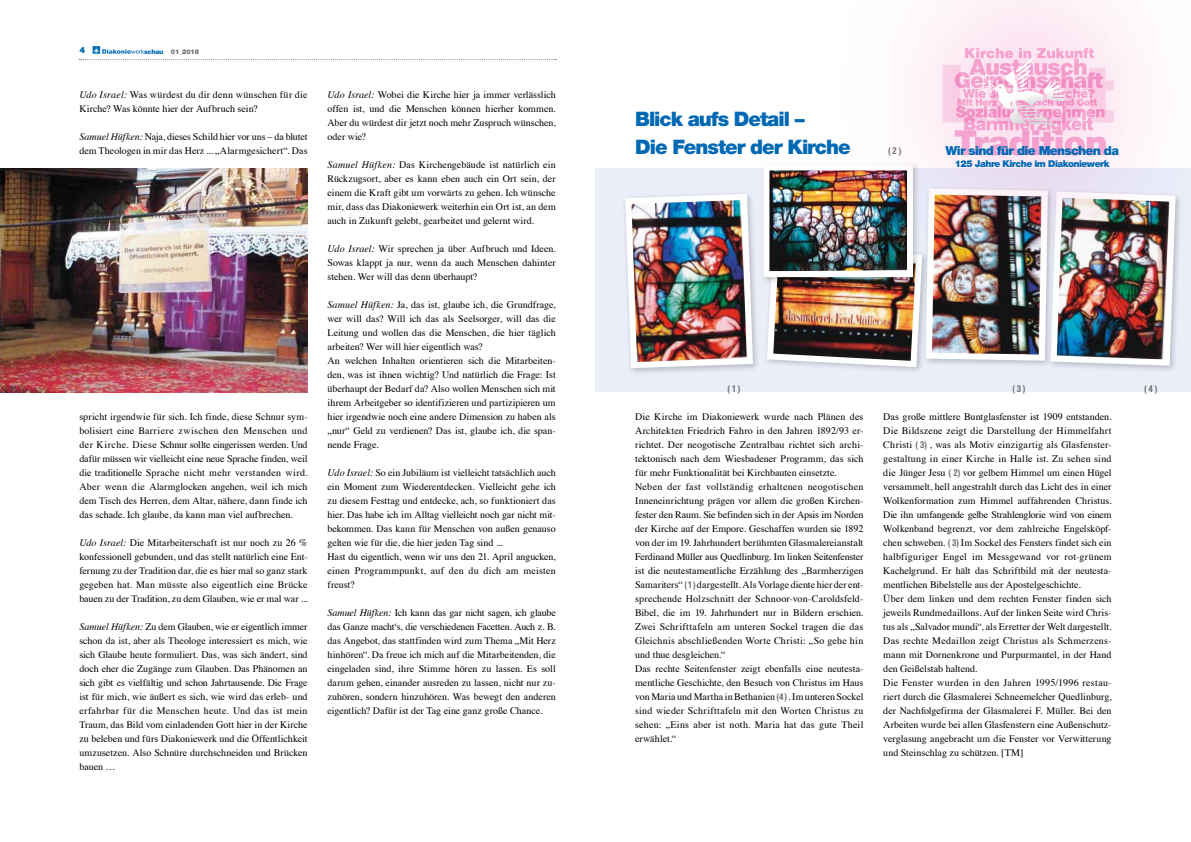
<style>
.page{position:relative;width:1191px;height:842px;background:#fff}
.page>*{position:absolute;margin:0;border:0;box-sizing:border-box;transform-origin:0 0}
.t1{font:900 20px/28px "Helvetica Neue";letter-spacing:-.05em;color:#0069b4}
.t2{font:900 12.5px "Helvetica Neue";letter-spacing:-.05em;color:#0069b4}
.t3{font:10px/14px "Times";color:#000;text-align:justify}
.t4{font:900 9.4px "Helvetica Neue";letter-spacing:-.05em;color:#0069b4}
.t5{font:700 condensed 9px "Helvetica";color:#6f6f6e}
.t6{font:900 9px "Sans";color:#0069b4}
.t7{font:900 6.5px "Helvetica Neue";letter-spacing:-.03em;color:#6f6f6e}
.s1{color:#0069b4}
.s2{font-style:italic}
.s3{font-family:"Helvetica";font-weight:700;font-stretch:condensed;font-size:9px;color:#6f6f6e}
</style>
<div class="page">
<svg style="left:79px;top:46px;width:477px;height:14px"></svg>
<img style="left:0;top:168px;width:308px;height:224px">
<div style="left:595px;top:168px;width:596px;height:224px;background:#e9eef9"></div>
<img style="left:624px;top:194px;width:132px;height:177px">
<div style="left:760px;top:161px;width:160px;height:123px;background:#000;opacity:.21"></div>
<img style="left:770px;top:171px;width:68px;height:14px">
<div style="left:763px;top:164px;width:150px;height:113px;border:6px solid #fff"></div>
<img style="left:764px;top:185px;width:413px;height:185px">
<div style="left:838px;top:0;width:353px;height:278px;background:#e5007d;opacity:.65"></div>
<svg style="left:942px;top:48px;width:172px;height:108px;background:#f8c7e1"></svg>
<div style="left:980px;top:55px;width:85px;height:60px;background:#fff;opacity:.75"></div>
<div style="left:980px;top:83px;width:85px;height:45px;background:#000;opacity:.75"></div>
<p class="t6" style="left:79px;top:45px;width:7px">4</p>
<p class="t7" style="left:144px;top:48px;width:56px"><span class="s1">schau</span> 01_2018</p>
<p class="t3" style="left:79px;top:87px;width:230px"><span class="s2">Udo Israel:</span> Was würdest du dir denn wünschen für die<br>Kirche? Was könnte hier der Aufbruch sein?</p>
<p class="t3" style="left:79px;top:129px;width:230px"><span class="s2">Samuel Hüfken:</span> Naja, dieses Schild hier vor uns – da blutet dem Theologen in mir das Herz ... „Alarmgesichert“. Das</p>
<p class="t3" style="left:79px;top:409px;width:230px">spricht irgendwie für sich. Ich finde, diese Schnur sym&shy;bolisiert eine Barriere zwischen den Menschen und der Kirche. Diese Schnur sollte eingerissen werden. Und dafür müssen wir vielleicht eine neue Sprache finden, weil die traditionelle Sprache nicht mehr verstanden wird.<br>Aber wenn die Alarmglocken angehen, weil ich mich dem Tisch des Herren, dem Altar, nähere, dann finde ich das schade. Ich glaube, da kann man viel aufbrechen.</p>
<p class="t3" style="left:79px;top:535px;width:230px"><span class="s2">Udo Israel:</span> Die Mitarbeiterschaft ist nur noch zu 26 % konfessionell gebunden, und das stellt natürlich eine Ent&shy;fernung zu der Tradition dar, die es hier mal so ganz stark gegeben hat. Man müsste also eigentlich eine Brücke bauen zu der Tradition, zu dem Glauben, wie er mal war ...</p>
<p class="t3" style="left:79px;top:619px;width:230px"><span class="s2">Samuel Hüfken:</span> Zu dem Glauben, wie er eigentlich immer schon da ist, aber als Theologe interessiert es mich, wie sich Glaube heute formuliert. Das, was sich ändert, sind doch eher die Zugänge zum Glauben. Das Phänomen an sich gibt es vielfältig und schon Jahrtausende. Die Frage ist für mich, wie äußert es sich, wie wird das erleb- und erfahrbar für die Menschen heute. Und das ist mein Traum, das Bild vom einladenden Gott hier in der Kirche zu beleben und fürs Diakoniewerk und die Öffentlichkeit umzusetzen. Also Schnüre durchschneiden und Brücken bauen …</p>
<p class="t3" style="left:327px;top:87px;width:230px"><span class="s2">Udo Israel:</span> Wobei die Kirche hier ja immer verlässlich offen ist, und die Menschen können hierher kommen.<br>Aber du würdest dir jetzt noch mehr Zuspruch wünschen, oder wie?</p>
<p class="t3" style="left:327px;top:157px;width:230px"><span class="s2">Samuel Hüfken:</span> Das Kirchengebäude ist natürlich ein Rückzugsort, aber es kann eben auch ein Ort sein, der einem die Kraft gibt um vorwärts zu gehen. Ich wünsche mir, dass das Diakoniewerk weiterhin ein Ort ist, an dem auch in Zukunft gelebt, gearbeitet und gelernt wird.</p>
<p class="t3" style="left:327px;top:241px;width:230px"><span class="s2">Udo Israel:</span> Wir sprechen ja über Aufbruch und Ideen.<br>Sowas klappt ja nur, wenn da auch Menschen dahinter stehen. Wer will das denn überhaupt?</p>
<p class="t3" style="left:327px;top:297px;width:230px;text-align:left"><span class="s2">Samuel Hüfken:</span> Ja, das ist, glaube ich, die Grundfrage, wer will das? Will ich das als Seelsorger, will das die Leitung und wollen das die Menschen, die hier täglich arbeiten? Wer will hier eigentlich was?<br>An welchen Inhalten orientieren sich die Mitarbeiten&shy;den, was ist ihnen wichtig? Und natürlich die Frage: Ist überhaupt der Bedarf da? Also wollen Menschen sich mit ihrem Arbeitgeber so identifizieren und partizipieren um hier irgendwie noch eine andere Dimension zu haben als „nur“ Geld zu verdienen? Das ist, glaube ich, die span&shy;nende Frage.</p>
<p class="t3" style="left:327px;top:465px;width:230px;text-align:left"><span class="s2">Udo Israel:</span> So ein Jubiläum ist vielleicht tatsächlich auch ein Moment zum Wiederentdecken. Vielleicht gehe ich zu diesem Festtag und entdecke, ach, so funktioniert das hier. Das habe ich im Alltag vielleicht noch gar nicht mit&shy;bekommen. Das kann für Menschen von außen genauso gelten wie für die, die hier jeden Tag sind ...<br>Hast du eigentlich, wenn wir uns den 21. April angucken, einen Programmpunkt, auf den du dich am meisten freust?</p>
<p class="t3" style="left:327px;top:605px;width:230px"><span class="s2">Samuel Hüfken:</span> Ich kann das gar nicht sagen, ich glaube das Ganze macht‘s, die verschiedenen Facetten. Auch z. B. das Angebot, das stattfinden wird zum Thema „Mit Herz hinhören“. Da freue ich mich auf die Mitarbeitenden, die eingeladen sind, ihre Stimme hören zu lassen. Es soll darum gehen, einander ausreden zu lassen, nicht nur zu&shy;zuhören, sondern hinzuhören. Was bewegt den anderen eigentlich? Dafür ist der Tag eine ganz große Chance.</p>
<h1 class="t1" style="left:635px;top:105px;width:217px">Blick aufs Detail –<br>Die Fenster der Kirche</h1>
<p class="t5" style="left:888px;top:145px;width:15px">( 2 )</p>
<p class="t2" style="left:945px;top:143px;width:175px">Wir sind für die Menschen da</p>
<p class="t4" style="left:954px;top:158px;width:156px">125 Jahre Kirche im Diakoniewerk</p>
<p class="t5" style="left:727px;top:383px;width:15px">( 1 )</p>
<p class="t5" style="left:1012px;top:383px;width:15px">( 3 )</p>
<p class="t5" style="left:1144px;top:383px;width:15px">( 4 )</p>
<p class="t3" style="left:635px;top:409px;width:230px;text-align:left">Die Kirche im Diakoniewerk wurde nach Plänen des Architekten Friedrich Fahro in den Jahren 1892/93 er&shy;richtet. Der neogotische Zentralbau richtet sich archi&shy;tektonisch nach dem Wiesbadener Programm, das sich für mehr Funktionalität bei Kirchbauten einsetzte.<br>Neben der fast vollständig erhaltenen neogotischen Inneneinrichtung prägen vor allem die großen Kirchen&shy;fester den Raum. Sie befinden sich in der Apsis im Norden der Kirche auf der Empore. Geschaffen wurden sie 1892 von der im 19. Jahrhundert berühmten Glasmalereianstalt Ferdinand Müller aus Quedlinburg. Im linken Seitenfenster ist die neutestamentliche Erzählung des „Barmherzigen Samariters“ <span class="s3">( 1 )</span> dargestellt. Als Vorlage diente hier der ent&shy;sprechende Holzschnitt der Schnoor-von-Caroldsfeld-Bibel, die im 19. Jahrhundert nur in Bildern erschien.<br>Zwei Schrifttafeln am unteren Sockel tragen die das Gleichnis abschließenden Worte Christi: „So gehe hin und thue desgleichen.“<br>Das rechte Seitenfenster zeigt ebenfalls eine neutesta&shy;mentliche Geschichte, den Besuch von Christus im Haus von Maria und Martha in Bethanien <span class="s3">(4 )</span> . Im unteren Sockel sind wieder Schrifttafeln mit den Worten Christus zu sehen: „Eins aber ist noth. Maria hat das gute Theil erwählet.“</p>
<p class="t3" style="left:883px;top:409px;width:230px;text-align:left">Das große mittlere Buntglasfenster ist 1909 entstanden.<br>Die Bildszene zeigt die Darstellung der Himmelfahrt Christi <span class="s3">( 3)</span> , was als Motiv einzigartig als Glasfenster&shy;gestaltung in einer Kirche in Halle ist. Zu sehen sind die Jünger Jesu <span class="s3">( 2)</span> vor gelbem Himmel um einen Hügel versammelt, hell angestrahlt durch das Licht des in einer Wolkenformation zum Himmel auffahrenden Christus.<br>Die ihn umfangende gelbe Strahlenglorie wird von einem Wolkenband begrenzt, vor dem zahlreiche Engelsköpf&shy;chen schweben. <span class="s3">( 3)</span> Im Sockel des Fensters findet sich ein halbfiguriger Engel im Messgewand vor rot-grünem Kachelgrund. Er hält das Schriftbild mit der neutesta&shy;mentlichen Bibelstelle aus der Apostelgeschichte.<br>Über dem linken und dem rechten Fenster finden sich jeweils Rundmedaillons. Auf der linken Seite wird Chris&shy;tus als „Salvador mundi“, als Erretter der Welt dargestellt.<br>Das rechte Medaillon zeigt Christus als Schmerzens&shy;mann mit Dornenkrone und Purpurmantel, in der Hand den Geißelstab haltend.<br>Die Fenster wurden in den Jahren 1995/1996 restau&shy;riert durch die Glasmalerei Schneemelcher Quedlinburg, der Nachfolgefirma der Glasmalerei F. Müller. Bei den Arbeiten wurde bei allen Glasfenstern eine Außenschutz&shy;verglasung angebracht um die Fenster vor Verwitterung und Steinschlag zu schützen. [TM]</p>
</div>
